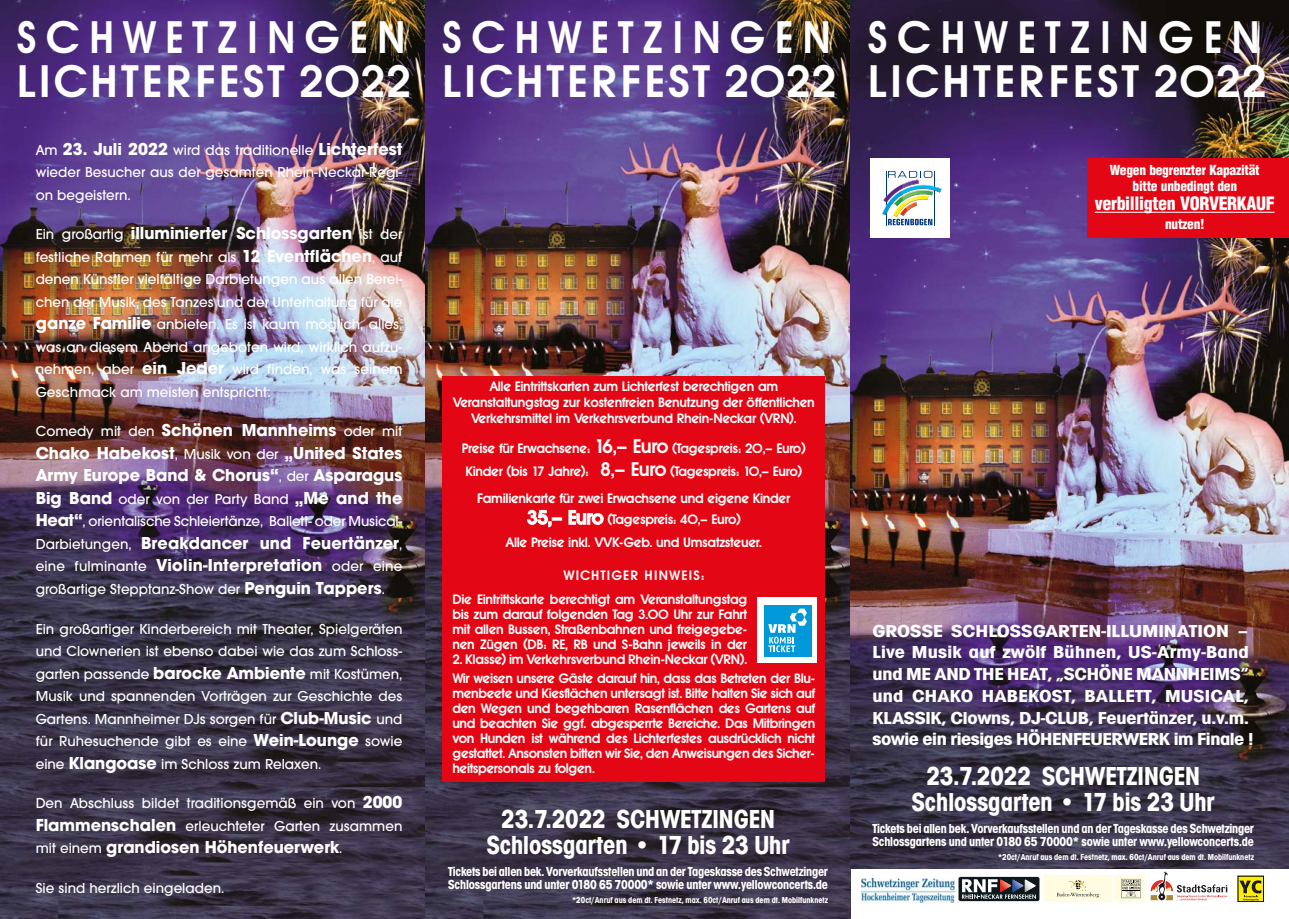
<style>
.page{position:relative;width:1289px;height:919px;background:#fff}
.page>*{position:absolute;margin:0;border:0;box-sizing:border-box;transform-origin:0 0}
.t1{font:600 45px/44px "Avant Garde";letter-spacing:.1em;color:#fff;scale:.9 1}
.t2{font:700 condensed 27px/25.5px "Avant Garde Gothic Itc T";color:#fff;text-align:center}
.t3{font:700 condensed 18px/21.8px "Avant Garde Gothic Itc T";letter-spacing:-.01em;color:#fff;scale:1.3 1}
.t4{font:700 18px/22.5px "Avant Garde Gothic Itc T";color:#fff}
.t5{font:900 condensed 18px "Helvetica";letter-spacing:-.02em;color:#fff}
.t6{font:500 15px/22.5px "Avant Garde Gothic Itc T";color:#fff;text-align:justify}
.t7{font:600 13.5px/15px "Avant Garde";letter-spacing:-.025em;color:#fff}
.t8{font:700 condensed 13.5px/13.5px "Avant Garde Gothic Itc T";letter-spacing:-.015em;color:#fff}
.t9{font:900 condensed 13.5px/16.2px "Helvetica";letter-spacing:-.02em;color:#fff;text-align:center}
.t10{font:700 condensed 9px "Avant Garde Gothic Itc T";color:#fff}
.s1{font-weight:700;font-size:18px}
.s2{font-weight:500;font-size:15px}
.s3{font-size:19.5px}
</style>
<div class="page">
<img style="left:0;top:0;width:425px;height:918px">
<img style="left:425px;top:0;width:425px;height:918px">
<img style="left:850px;top:0;width:438px;height:868px">
<div style="left:1087px;top:158px;width:201px;height:80px;background:#e30614"></div>
<hr style="left:1094px;top:212px;width:180px;height:1px;background:#fff">
<div style="left:442px;top:375px;width:383px;height:406px;background:#e30614"></div>
<div style="left:870px;top:158px;width:80px;height:80px;background:#fff"></div>
<hr style="left:934px;top:171px;width:1px;height:54px;background:#033b7e">
<img style="left:933px;top:187px;width:6px;height:6px">
<svg style="left:882px;top:171px;width:51px;height:54px"></svg>
<div style="left:757px;top:597px;width:59px;height:65px;background:#fff"></div>
<div style="left:764px;top:605px;width:47px;height:51px;background:#0098d9"></div>
<svg style="left:768px;top:608px;width:38px;height:44px"></svg>
<svg style="left:954px;top:880px;width:1px;height:22px"></svg>
<img style="left:861px;top:878px;width:93px;height:24px">
<svg style="left:1237px;top:875px;width:26px;height:26px"></svg>
<svg style="left:1239px;top:880px;width:22px;height:19px"></svg>
<div style="left:1044px;top:875px;width:100px;height:26px;background:linear-gradient(to bottom,#fff,#fff)"></div>
<div style="left:1113px;top:875px;width:31px;height:26px;background:#fffce1"></div>
<svg style="left:1121px;top:879px;width:19px;height:19px"></svg>
<div style="left:1044px;top:875px;width:67px;height:26px;background:#fffce1"></div>
<img style="left:1069px;top:880px;width:17px;height:10px">
<svg style="left:1056px;top:892px;width:43px;height:5px"></svg>
<svg style="left:958px;top:876px;width:81px;height:25px"></svg>
<svg style="left:962px;top:878px;width:74px;height:20px"></svg>
<svg style="left:1150px;top:871px;width:77px;height:29px"></svg>
<h1 class="t1" style="left:17px;top:20px;width:439px">SCHWETZINGEN<br>LICHTERFEST 2022</h1>
<p class="t6" style="left:36px;top:140px;width:368px">Am <span class="s1">23. Juli 2022</span> wird das traditionelle <span class="s1">Lichterfest </span>wieder Besucher aus der gesamten Rhein-Neckar-Regi&shy;on begeistern.</p>
<p class="t4" style="left:36px;top:224px;width:368px"><span class="s2">Ein großartig</span> illuminierter Schlossgarten <span class="s2">ist der</span></p>
<p class="t6" style="left:36px;top:247px;width:368px">festliche Rahmen für mehr als <span class="s1">12 Eventflächen</span>, auf denen Künstler vielfältige Darbietungen aus allen Berei&shy;chen der Musik, des Tanzes und der Unterhaltung für die <span class="s1">ganze Familie</span> anbieten. Es ist kaum möglich, alles, was an diesem Abend angeboten wird, wirklich aufzu&shy;nehmen, aber <span class="s1">ein Jeder</span> wird finden, was seinem Geschmack am meisten entspricht:</p>
<p class="t6" style="left:36px;top:421px;width:368px">Comedy mit den <span class="s1">Schönen Mannheims</span> oder mit</p>
<p class="t4" style="left:36px;top:443px;width:368px">Chako Habekost<span class="s2">, Musik von der</span> „United States<br>Army Europe Band &amp; Chorus“<span class="s2">, der</span> Asparagus</p>
<p class="t6" style="left:36px;top:489px;width:368px"><span class="s1">Big Band</span> oder von der Party Band <span class="s1">„Me and the<br>Heat“</span>, orientalische Schleiertänze, Ballett- oder Musical-</p>
<p class="t4" style="left:36px;top:533px;width:368px"><span class="s2">Darbietungen,</span> Breakdancer und Feuertänzer<span class="s2">,</span></p>
<p class="t6" style="left:36px;top:556px;width:368px">eine fulminante <span class="s1">Violin-Interpretation</span> oder eine großartige Stepptanz-Show der <span class="s1">Penguin Tappers</span>.</p>
<p class="t6" style="left:36px;top:618px;width:368px">Ein großartiger Kinderbereich mit Theater, Spielgeräten und Clownerien ist ebenso dabei wie das zum Schloss - garten passende <span class="s1">barocke Ambiente</span> mit Kostümen, Musik und spannenden Vorträgen zur Geschichte des Gartens. Mannheimer DJs sorgen für <span class="s1">Club-Music</span> und für Ruhesuchende gibt es eine <span class="s1">Wein-Lounge</span> sowie eine <span class="s1">Klangoase</span> im Schloss zum Relaxen.</p>
<p class="t6" style="left:36px;top:793px;width:368px">Den Abschluss bildet traditionsgemäß ein von <span class="s1">2000<br>Flammenschalen</span> erleuchteter Garten zusammen</p>
<p class="t4" style="left:36px;top:837px;width:308px"><span class="s2">mit einem</span> grandiosen Höhenfeuerwerk<span class="s2">.</span></p>
<p class="t6" style="left:36px;top:877px;width:190px">Sie sind herzlich eingeladen.</p>
<h1 class="t1" style="left:442px;top:20px;width:439px">SCHWETZINGEN<br>LICHTERFEST 2022</h1>
<p class="t7" style="left:453px;top:379px;width:363px;line-height:16.2px;text-align:center">Alle Eintrittskarten zum Lichterfest berechtigen am<br>Veranstaltungstag zur kostenfreien Benutzung der öffentlichen<br>Verkehrsmittel im Verkehrsverbund Rhein-Neckar (VRN).</p>
<p class="t7" style="left:462px;top:437px;width:345px;line-height:23.4px">Preise für Erwachsene: <span class="s3">16,– Euro</span> (Tagespreis: 20,– Euro)<br>Kinder (bis 17 Jahre): <span class="s3">8,– Euro</span> (Tagespreis: 10,– Euro)</p>
<p class="t7" style="left:477px;top:489px;width:314px;line-height:20.9px;text-align:center">Familienkarte für zwei Erwachsene und eigene Kinder<br><span class="s3">35,– Euro</span> (Tagespreis: 40,– Euro)</p>
<p class="t7" style="left:505px;top:536px;width:258px">Alle Preise inkl. VVK-Geb. und Umsatzsteuer.</p>
<p class="t7" style="left:452px;top:565px;width:296px;line-height:23.5px;text-indent:111px">WICHTIGER HINWEIS:<br>Die Eintrittskarte berechtigt am Veranstaltungstag</p>
<p class="t7" style="left:452px;top:608px;width:296px;text-align:justify">bis zum darauf folgenden Tag 3.00 Uhr zur Fahrt mit allen Bussen, Straßenbahnen und freigegebe&shy;nen Zügen (DB: RE, RB und S-Bahn je weils in der</p>
<p class="t7" style="left:452px;top:651px;width:364px;line-height:19.2px">2. Klasse) im Verkehrsverbund Rhein-Neckar (VRN).<br>Wir weisen unsere Gäste darauf hin, dass das Betreten der Blu-</p>
<p class="t7" style="left:452px;top:687px;width:364px;text-align:justify">menbeete und Kiesflächen untersagt ist. Bitte halten Sie sich auf den Wegen und begehbaren Rasenflächen des Gartens auf und beachten Sie ggf. abgesperrte Bereiche. Das Mitbringen von Hunden ist während des Lichterfestes ausdrücklich nicht gestattet. Ansonsten bitten wir Sie, den Anweisungen des Sicher&shy;heitspersonals zu folgen.</p>
<h2 class="t2" style="left:487px;top:808px;width:304px">23.7.2022 SCHWETZINGEN<br>Schlossgarten • 17 bis 23 Uhr</h2>
<p class="t8" style="left:448px;top:865px;width:381px">Tickets bei allen bek. Vorverkaufsstellen und an der Tageskasse des Schwetzinger<br>Schlossgartens und unter 0180 65 70000* sowie unter www.yellowconcerts.de</p>
<p class="t10" style="left:572px;top:896px;width:257px">*20ct/Anruf aus dem dt. Festnetz, max. 60ct/Anruf aus dem dt. Mobilfunknetz</p>
<h1 class="t1" style="left:868px;top:20px;width:445px">SCHWETZINGEN<br>LICHTERFEST 2022</h1>
<p class="t9" style="left:1109px;top:163px;width:151px">Wegen begrenzter Kapazität bitte unbedingt den</p>
<p class="t5" style="left:1094px;top:197px;width:182px">verbilligten VORVERKAUF</p>
<p class="t9" style="left:1164px;top:217px;width:41px">nutzen!</p>
<p class="t3" style="left:872px;top:621px;width:295px">GROSSE SCHLOSSGARTEN-ILLUMINATION – Live Musik auf zwölf Bühnen, US-Army-Band und ME AND THE HEAT, „SCHÖNE MANNHEIMS“ und CHAKO HABEKOST, BALLETT, MUSICAL, KLASSIK, Clowns, DJ-CLUB, Feuertänzer, u.v.m. sowie ein riesiges HÖHENFEUERWERK im Finale !</p>
<h2 class="t2" style="left:911px;top:766px;width:304px">23.7.2022 SCHWETZINGEN<br>Schlossgarten • 17 bis 23 Uhr</h2>
<p class="t8" style="left:872px;top:822px;width:383px">Tickets bei allen bek. Vorverkaufsstellen und an der Tageskasse des Schwetzinger<br>Schlossgartens und unter 0180 65 70000* sowie unter www.yellowconcerts.de</p>
<p class="t10" style="left:998px;top:853px;width:257px">*20ct/Anruf aus dem dt. Festnetz, max. 60ct/Anruf aus dem dt. Mobilfunknetz</p>
</div>
